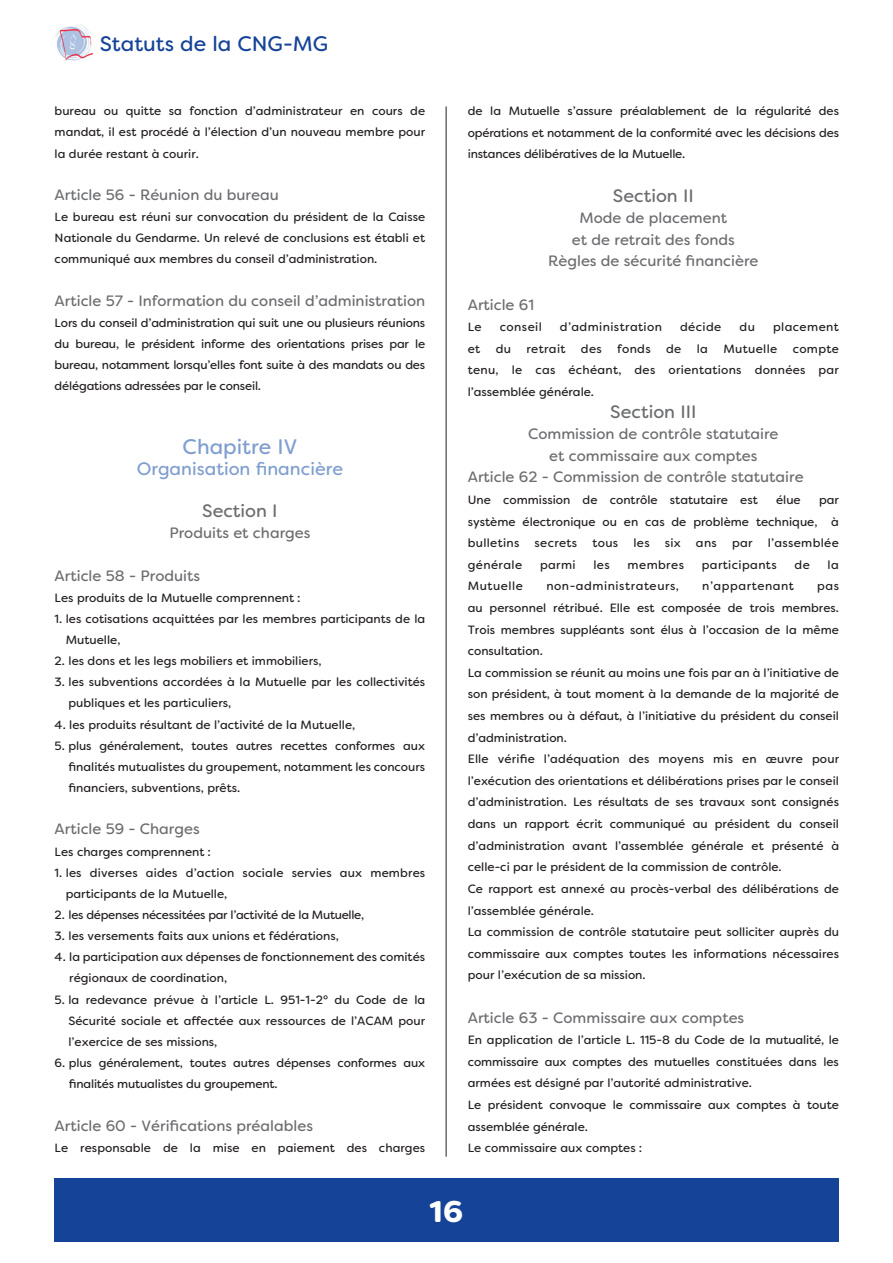
<style>
.page{position:relative;width:893px;height:1263px;background:#fff}
.page>*{position:absolute;margin:0;border:0;box-sizing:border-box;transform-origin:0 0}
.t1{font:900 30px "Filson Soft";color:#fff}
.t2{font:21px "Filson Soft";color:#154398}
.chapitre1{font:21px "Filson Soft";color:#7f9ecf}
.section1{font:18px "Filson Soft";color:#6c6d70}
.chapitre2{font:18px "Filson Soft";color:#7f9ecf}
.section2{font:15px/21.6px "Filson Soft";color:#6c6d70;text-align:center}
.t3{font:12px/21.6px "Filson Soft";color:#231f20;text-align:justify}
.t4{font:12px "Filson Soft";letter-spacing:-.025em;color:#231f20}
.t5{font:12px "Filson Soft";letter-spacing:.045em;color:#231f20}
.t6{font:12px "Filson Soft";letter-spacing:.025em;color:#231f20}
.t7{font:12px "Filson Soft";letter-spacing:.035em;color:#231f20}
.t8{font:12px "Filson Soft";letter-spacing:.03em;color:#231f20}
</style>
<div class="page">
<hr style="left:446px;top:107px;width:1px;height:1050px;background:#231f20">
<div style="left:54px;top:1179px;width:785px;height:63px;background:#154398"></div>
<img style="left:55px;top:25px;width:38px;height:36px">
<h2 class="t2" style="left:100px;top:30px;width:230px">Statuts de la CNG-MG</h2>
<p class="t3" style="left:55px;top:100px;width:372px;line-height:21.1px">bureau ou quitte sa fonction d’administrateur en cours de mandat, il est procédé à l’élection d’un nouveau membre pour la durée restant à courir.</p>
<p class="section2" style="left:55px;top:184px;width:226px">Article 56 - Réunion du bureau</p>
<p class="t3" style="left:55px;top:206px;width:372px;line-height:21.1px">Le bureau est réuni sur convocation du président de la Caisse Nationale du Gendarme. Un relevé de conclusions est établi et communiqué aux membres du conseil d’administration.</p>
<p class="section2" style="left:55px;top:289px;width:372px">Article 57 - Information du conseil d’administration</p>
<p class="t3" style="left:55px;top:312px;width:372px;line-height:21.1px">Lors du conseil d’administration qui suit une ou plusieurs réunions du bureau, le président informe des orientations prises par le bureau, notamment lorsqu’elles font suite à des mandats ou des délégations adressées par le conseil.</p>
<p class="chapitre1" style="left:183px;top:433px;width:116px">Chapitre IV</p>
<p class="chapitre2" style="left:137px;top:457px;width:208px">Organisation financière</p>
<p class="section1" style="left:202px;top:499px;width:77px">Section I</p>
<p class="section2" style="left:169px;top:522px;width:143px">Produits et charges</p>
<p class="section2" style="left:55px;top:564px;width:147px">Article 58 - Produits</p>
<p class="t3" style="left:55px;top:587px;width:248px">Les produits de la Mutuelle comprennent :</p>
<p class="t3" style="left:66px;top:608px;width:361px;line-height:21.1px;text-indent:-11px">1. les cotisations acquittées par les membres participants de la<br>Mutuelle,</p>
<p class="t3" style="left:55px;top:650px;width:268px">2. les dons et les legs mobiliers et immobiliers,</p>
<p class="t3" style="left:69px;top:671px;width:358px;line-height:21.1px;text-indent:-14px">3. les subventions accordées à la Mutuelle par les collectivités publiques et les particuliers,</p>
<p class="t3" style="left:55px;top:714px;width:302px">4. les produits résultant de l’activité de la Mutuelle,</p>
<p class="t3" style="left:68px;top:735px;width:358px;line-height:21.1px;text-indent:-14px">5. plus généralement, toutes autres recettes conformes aux finalités mutualistes du groupement, notamment les concours financiers, subventions, prêts.</p>
<p class="section2" style="left:55px;top:818px;width:147px">Article 59 - Charges</p>
<p class="t3" style="left:55px;top:840px;width:158px">Les charges comprennent :</p>
<p class="t3" style="left:66px;top:862px;width:361px;line-height:21.1px;text-indent:-11px">1. les diverses aides d’action sociale servies aux membres participants de la Mutuelle,</p>
<p class="t4" style="left:55px;top:907px;width:311px">2. les dépenses nécessitées par l’activité de la Mutuelle,</p>
<p class="t3" style="left:55px;top:925px;width:286px">3. les versements faits aux unions et fédérations,</p>
<p class="t3" style="left:69px;top:946px;width:357px;line-height:21.1px;text-indent:-15px">4. la participation aux dépenses de fonctionnement des comités régionaux de coordination,</p>
<p class="t3" style="left:68px;top:989px;width:358px;line-height:21.1px;text-indent:-14px">5. la redevance prévue à l’article L. 951-1-2° du Code de la Sécurité sociale et affectée aux ressources de l’ACAM pour l’exercice de ses missions,</p>
<p class="t3" style="left:69px;top:1052px;width:358px;line-height:21.1px;text-indent:-14px">6. plus généralement, toutes autres dépenses conformes aux finalités mutualistes du groupement.</p>
<p class="section2" style="left:55px;top:1114px;width:260px">Article 60 - Vérifications préalables</p>
<p class="t3" style="left:55px;top:1137px;width:372px">Le responsable de la mise en paiement des charges</p>
<p class="t3" style="left:468px;top:100px;width:373px">de la Mutuelle s’assure préalablement de la régularité des opérations et notamment de la conformité avec les décisions des instances délibératives de la Mutuelle.</p>
<p class="section1" style="left:613px;top:184px;width:82px">Section II</p>
<p class="section2" style="left:548px;top:207px;width:212px">Mode de placement<br>et de retrait des fonds<br>Règles de sécurité financière</p>
<p class="section2" style="left:468px;top:294px;width:68px">Article 61</p>
<p class="t3" style="left:468px;top:316px;width:16px">Le</p>
<p class="t7" style="left:500px;top:319px;width:43px">conseil</p>
<p class="t7" style="left:560px;top:319px;width:104px">d’administration</p>
<p class="t3" style="left:680px;top:316px;width:43px">décide</p>
<p class="t3" style="left:740px;top:316px;width:17px">du</p>
<p class="t7" style="left:773px;top:319px;width:67px">placement</p>
<p class="t3" style="left:468px;top:338px;width:14px">et</p>
<p class="t3" style="left:496px;top:338px;width:17px">du</p>
<p class="t6" style="left:526px;top:341px;width:40px">retrait</p>
<p class="t3" style="left:581px;top:338px;width:22px">des</p>
<p class="t3" style="left:617px;top:338px;width:35px">fonds</p>
<p class="t3" style="left:666px;top:338px;width:17px">de</p>
<p class="t3" style="left:697px;top:338px;width:13px">la</p>
<p class="t6" style="left:723px;top:341px;width:55px">Mutuelle</p>
<p class="t3" style="left:468px;top:338px;width:373px;text-indent:325px">compte tenu, le cas échéant, des orientations données par l’assemblée générale.</p>
<p class="section1" style="left:610px;top:400px;width:88px">Section III</p>
<p class="section2" style="left:528px;top:423px;width:252px">Commission de contrôle statutaire et commissaire aux comptes</p>
<p class="section2" style="left:468px;top:466px;width:337px">Article 62 - Commission de contrôle statutaire</p>
<p class="t3" style="left:468px;top:489px;width:291px">Une commission de contrôle statutaire est</p>
<p class="t3" style="left:776px;top:489px;width:26px">élue</p>
<p class="t3" style="left:468px;top:489px;width:373px;text-indent:351px">par système électronique ou en cas de problème technique, à bulletins</p>
<p class="t6" style="left:535px;top:535px;width:44px">secrets</p>
<p class="t3" style="left:592px;top:532px;width:27px">tous</p>
<p class="t3" style="left:633px;top:532px;width:18px">les</p>
<p class="t3" style="left:665px;top:532px;width:18px">six</p>
<p class="t3" style="left:696px;top:532px;width:22px">ans</p>
<p class="t3" style="left:732px;top:532px;width:22px">par</p>
<p class="t6" style="left:768px;top:535px;width:73px">l’assemblée</p>
<p class="t8" style="left:468px;top:557px;width:56px">générale</p>
<p class="t3" style="left:540px;top:554px;width:37px">parmi</p>
<p class="t3" style="left:593px;top:554px;width:18px">les</p>
<p class="t8" style="left:628px;top:557px;width:58px">membres</p>
<p class="t8" style="left:702px;top:557px;width:76px">participants</p>
<p class="t3" style="left:794px;top:554px;width:17px">de</p>
<p class="t3" style="left:828px;top:554px;width:13px">la</p>
<p class="t5" style="left:468px;top:578px;width:57px">Mutuelle</p>
<p class="t5" style="left:546px;top:578px;width:134px">non-administrateurs,</p>
<p class="t5" style="left:702px;top:578px;width:93px">n’appartenant</p>
<p class="t3" style="left:468px;top:575px;width:373px;text-indent:349px">pas au personnel rétribué. Elle est composée de trois membres.<br>Trois membres suppléants sont élus à l’occasion de la même consultation.</p>
<p class="t3" style="left:468px;top:662px;width:373px">La commission se réunit au moins une fois par an à l’initiative de son président, à tout moment à la demande de la majorité de ses membres ou à défaut, à l’initiative du président du conseil d’administration.</p>
<p class="t3" style="left:468px;top:748px;width:373px">Elle vérifie l’adéquation des moyens mis en œuvre pour l’exécution des orientations et délibérations prises par le conseil d’administration. Les résultats de ses travaux sont consignés dans un rapport écrit communiqué au président du conseil d’administration avant l’assemblée générale et présenté à celle-ci par le président de la commission de contrôle.</p>
<p class="t3" style="left:468px;top:878px;width:373px">Ce rapport est annexé au procès-verbal des délibérations de l’assemblée générale.</p>
<p class="t3" style="left:468px;top:921px;width:373px">La commission de contrôle statutaire peut solliciter auprès du commissaire aux comptes toutes les informations nécessaires pour l’exécution de sa mission.</p>
<p class="section2" style="left:468px;top:1006px;width:278px">Article 63 - Commissaire aux comptes</p>
<p class="t3" style="left:468px;top:1029px;width:373px">En application de l’article L. 115-8 du Code de la mutualité, le commissaire aux comptes des mutuelles constituées dans les armées est désigné par l’autorité administrative.</p>
<p class="t3" style="left:468px;top:1094px;width:373px">Le président convoque le commissaire aux comptes à toute assemblée générale.</p>
<p class="t3" style="left:468px;top:1137px;width:176px">Le commissaire aux comptes :</p>
<h1 class="t1" style="left:429px;top:1192px;width:35px">16</h1>
</div>
